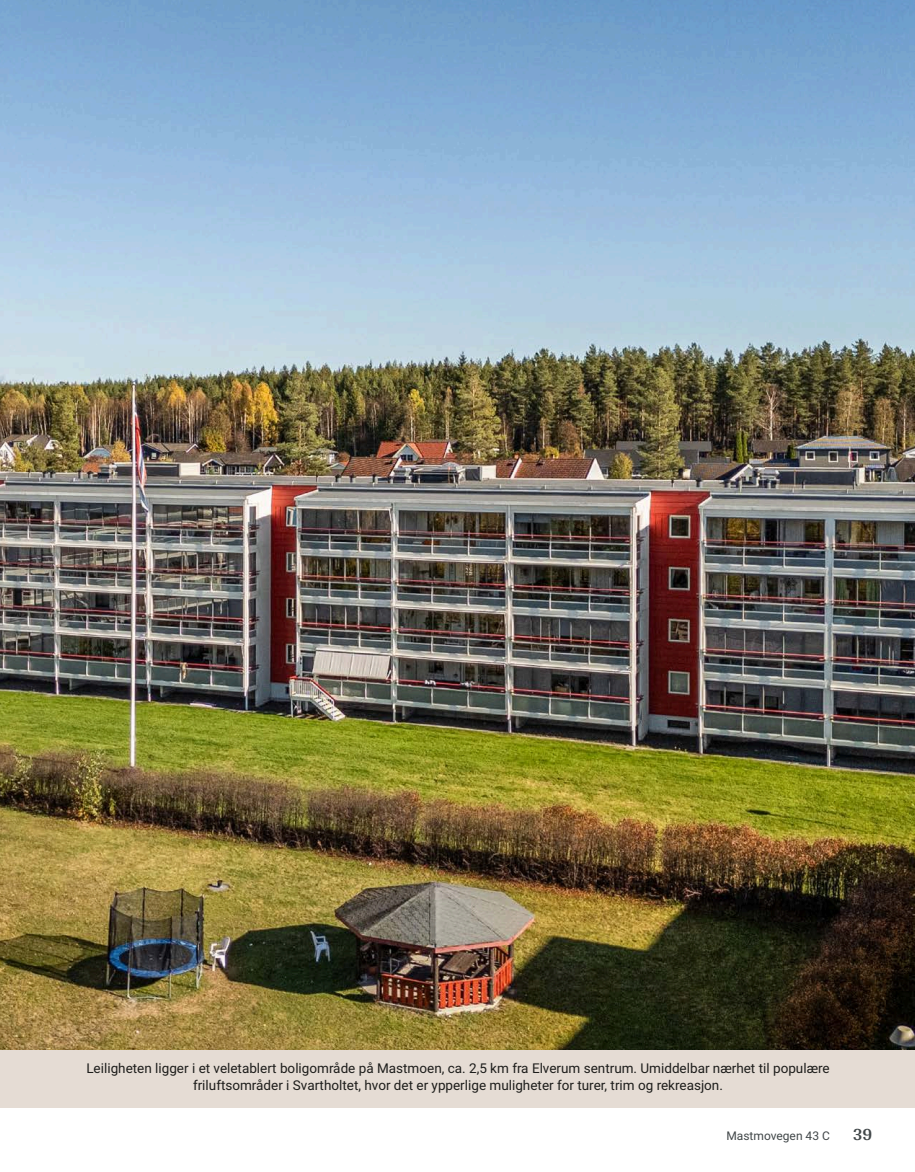
<style>
.page{position:relative;width:915px;height:1172px;background:#fff}
.page>*{position:absolute;margin:0;border:0;box-sizing:border-box;transform-origin:0 0}
.t1{font:700 18px "Arya";color:#414749}
.t2{font:13.5px/16.5px "Roboto Vitec";color:#1d1d1b;text-align:center}
.t3{font:12px "Roboto Vitec";color:#414749}
</style>
<div class="page">
<img style="left:0;top:0;width:914px;height:1050px">
<div style="left:0;top:1050px;width:914px;height:58px;background:#e5dcd4"></div>
<p class="t2" style="left:86px;top:1060px;width:744px">Leiligheten ligger i et veletablert boligområde på Mastmoen, ca. 2,5 km fra Elverum sentrum. Umiddelbar nærhet til populære friluftsområder i Svartholtet, hvor det er ypperlige muligheter for turer, trim og rekreasjon.</p>
<p class="t3" style="left:726px;top:1127px;width:105px">Mastmovegen 43 C</p>
<h1 class="t1" style="left:852px;top:1123px;width:21px">39</h1>
</div>
